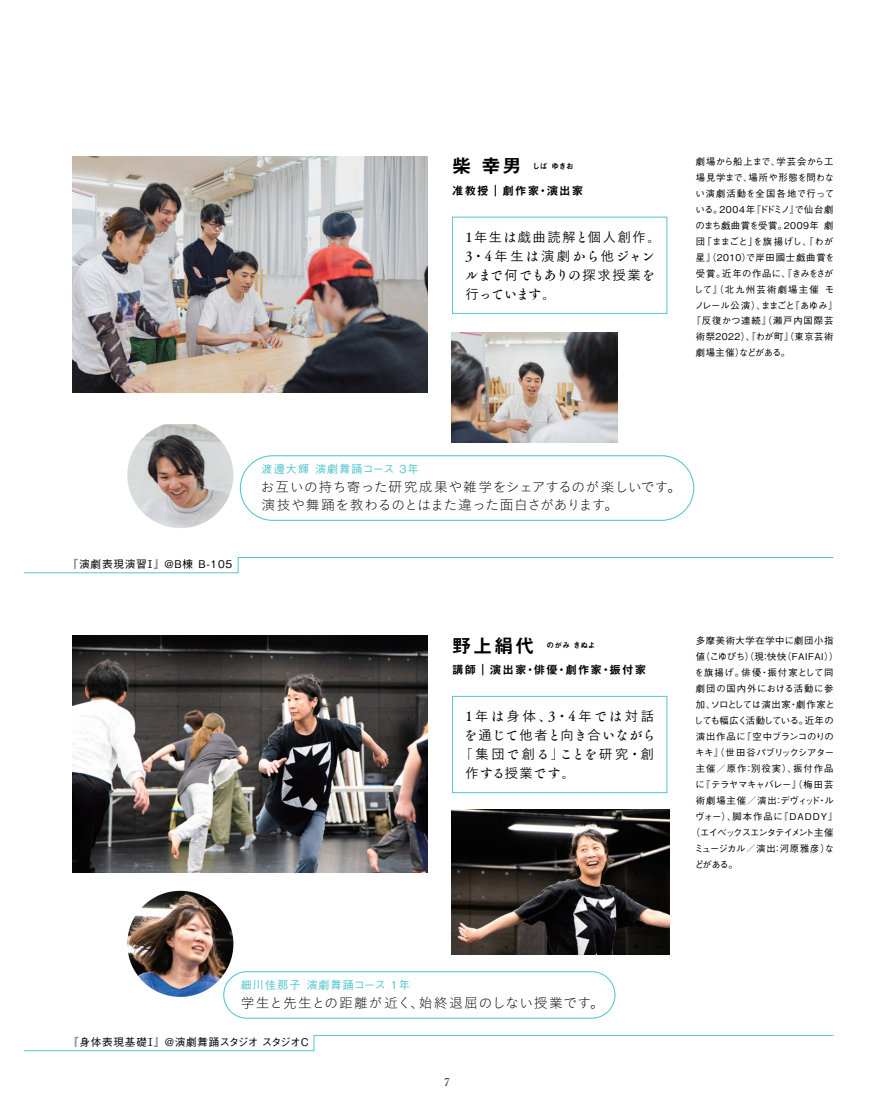
<style>
.page{position:relative;width:893px;height:1115px;background:#fff}
.page>*{position:absolute;margin:0;border:0;box-sizing:border-box;transform-origin:0 0}
.t1{font:19.2px "Midashi Go Pro MB31";letter-spacing:.1em;color:#000}
.t2{font:13.8px/18.1px "Koburina Go Std N W1";letter-spacing:.03em;color:#000}
.t3{font:13.8px "Koburina Go Std N W1";letter-spacing:.055em;color:#000}
.t4{font:13.35px/19.2px "Tsuku A Old Min Pr 6 N D";letter-spacing:-.045em;color:#000;text-align:justify}
.t5{font:13.35px "Yu Gothic Std M";letter-spacing:.12em;color:#000}
.t6{font:11.55px "Midashi Go Pro MB31";letter-spacing:.1em;color:#000}
.t7{font:500 11.1px "Gothic BBB Pro";letter-spacing:.1em;color:#54c5cf}
.t8{font:500 10.65px "Gothic BBB Pro";color:#000}
.t9{font:500 10.65px "Gothic BBB Pro";letter-spacing:.075em;color:#000}
.t10{font:10.65px "Baskerville Old Serial";color:#000}
.t11{font:500 9.3px "Gothic BBB Pro";letter-spacing:.045em;color:#000}
.t12{font:500 9.3px "Gothic BBB Pro";letter-spacing:.085em;color:#000}
.t13{font:500 9.3px "Gothic BBB Pro";letter-spacing:-.045em;color:#000}
.t14{font:500 9.3px "Gothic BBB Pro";letter-spacing:-.04em;color:#000}
.t15{font:500 9.3px "Gothic BBB Pro";letter-spacing:.075em;color:#000}
.t16{font:500 9.3px "Gothic BBB Pro";letter-spacing:.1em;color:#000}
.t17{font:500 9.3px "Gothic BBB Pro";letter-spacing:-.095em;color:#000}
.t18{font:500 9.3px "Gothic BBB Pro";letter-spacing:-.01em;color:#000}
.t19{font:500 9.3px "Gothic BBB Pro";letter-spacing:-.065em;color:#000}
.t20{font:500 9.3px "Gothic BBB Pro";letter-spacing:-.035em;color:#000}
.t21{font:500 9.3px "Gothic BBB Pro";letter-spacing:.005em;color:#000}
.t22{font:500 9.3px "Gothic BBB Pro";letter-spacing:.025em;color:#000}
.t23{font:500 9.3px "Gothic BBB Pro";letter-spacing:.09em;color:#000}
.t24{font:500 9.3px "Gothic BBB Pro";letter-spacing:-.02em;color:#000}
.t25{font:500 9.3px "Gothic BBB Pro";letter-spacing:.105em;color:#000}
.t26{font:500 9.3px "Gothic BBB Pro";letter-spacing:.13em;color:#000}
.t27{font:500 9.3px "Gothic BBB Pro";letter-spacing:.065em;color:#000}
.t28{font:7.65px "Midashi Go Pro MB31";letter-spacing:-.03em;color:#000}
.s1{font-family:"Tsuku A Old Min Pr 6 N M"}
.s2{font-family:"Tsuku A Old Min Pr 6 N D"}
.s3{font-family:"Yu Gothic Std M"}
</style>
<div class="page">
<img style="left:72px;top:156px;width:355px;height:237px">
<img style="left:72px;top:635px;width:355px;height:236px">
<img style="left:452px;top:332px;width:165px;height:111px">
<img style="left:452px;top:809px;width:217px;height:145px">
<svg style="left:24px;top:557px;width:810px;height:16px"></svg>
<svg style="left:313px;top:1034px;width:521px;height:16px"></svg>
<img style="left:127px;top:424px;width:106px;height:104px">
<img style="left:127px;top:890px;width:106px;height:106px;border-radius:53px">
<div style="left:452px;top:696px;width:215px;height:96px;border:1px solid #54c5cf"></div>
<div style="left:240px;top:455px;width:454px;height:65px;border:1px solid #54c5cf;border-radius:32px"></div>
<div style="left:223px;top:970px;width:392px;height:48px;border:1px solid #54c5cf;border-radius:23px"></div>
<h1 class="t1" style="left:452px;top:151px;width:71px">柴 幸男</h1>
<p class="t28" style="left:533px;top:160px;width:43px">しば ゆきお</p>
<p class="t6" style="left:452px;top:181px;width:133px">准教授｜劇作家・演出家</p>
<h3 class="t5" style="left:465px;top:227px;width:197px"><span class="s1">1</span>年生<span class="s2">は</span>戯曲読解<span class="s2">と</span>個人創作<span class="s1">。</span></h3>
<h3 class="t4" style="left:465px;top:245px;width:192px"><span class="s1">3・4</span><span class="s3">年生</span>は<span class="s3">演劇</span>から<span class="s3">他</span>ジャンルまで<span class="s3">何</span>でもありの<span class="s3">探求授業</span>を<span class="s3">行</span>っています<span class="s1">。</span></h3>
<p class="t21" style="left:696px;top:154px;width:139px">劇場から船上まで、学芸会から工</p>
<p class="t22" style="left:696px;top:170px;width:140px">場見学まで、場所や形態を問わな</p>
<p class="t12" style="left:695px;top:186px;width:140px">い演劇活動を全国各地で行って</p>
<p class="t15" style="left:695px;top:202px;width:140px">いる。2004年『ドドミノ』で仙台劇</p>
<p class="t11" style="left:696px;top:218px;width:139px">のまち戯曲賞を受賞。2009年 劇</p>
<p class="t18" style="left:696px;top:233px;width:139px">団「ままごと」を旗揚げし、『わが</p>
<p class="t12" style="left:696px;top:249px;width:140px">星』（2010）で岸田國士戯曲賞を</p>
<p class="t11" style="left:696px;top:265px;width:139px">受賞。近年の作品に、『きみをさが</p>
<p class="t26" style="left:694px;top:281px;width:142px">して』（北九州芸術劇場主催 モ</p>
<p class="t13" style="left:695px;top:297px;width:145px">ノレール公演）、ままごと『あゆみ』</p>
<p class="t23" style="left:691px;top:313px;width:144px">『反復かつ連続』（瀬戸内国際芸</p>
<p class="t11" style="left:696px;top:329px;width:139px">術祭2022）、『わが町』（東京芸術</p>
<p class="t13" style="left:696px;top:345px;width:96px">劇場主催）などがある。</p>
<p class="t9" style="left:67px;top:555px;width:166px">『演劇表現演習Ⅰ』＠B棟 B-105</p>
<p class="t7" style="left:262px;top:459px;width:158px">渡邊大輝 演劇舞踊コース 3年</p>
<h2 class="t2" style="left:261px;top:477px;width:422px">お互いの持ち寄った研究成果や雑学をシェアするのが楽しいです。演技や舞踊を教わるのとはまた違った面白さがあります。</h2>
<h1 class="t1" style="left:452px;top:630px;width:84px">野上絹代</h1>
<p class="t28" style="left:547px;top:639px;width:51px">のがみきぬよ</p>
<p class="t6" style="left:452px;top:660px;width:196px">講師｜演出家・俳優・劇作家・振付家</p>
<h3 class="t5" style="left:465px;top:706px;width:190px"><span class="s1">1</span>年<span class="s2">は</span>身体<span class="s1">、3・4</span>年<span class="s2">では</span>対話</h3>
<h3 class="t4" style="left:464px;top:724px;width:193px">を<span class="s3">通</span>じて<span class="s3">他者</span>と<span class="s3">向</span>き<span class="s3">合</span>いながら</h3>
<h3 class="t5" style="left:459px;top:744px;width:196px"><span class="s1">「</span>集団<span class="s2">で</span>創<span class="s2">る</span><span class="s1">」</span><span class="s2">ことを</span>研究<span class="s1">・</span>創</h3>
<h3 class="t4" style="left:465px;top:763px;width:111px"><span class="s3">作</span>する<span class="s3">授業</span>です<span class="s1">。</span></h3>
<p class="t11" style="left:696px;top:633px;width:139px">多摩美術大学在学中に劇団小指</p>
<p class="t11" style="left:696px;top:649px;width:144px">値（こゆびち）（現：快快（FAIFAI））</p>
<p class="t11" style="left:694px;top:665px;width:140px">を旗揚げ。俳優・振付家として同</p>
<p class="t27" style="left:696px;top:680px;width:139px">劇団の国内外における活動に参</p>
<p class="t13" style="left:696px;top:696px;width:140px">加、ソロとしては演出家・劇作家と</p>
<p class="t19" style="left:694px;top:712px;width:141px">しても幅広く活動している。近年の</p>
<p class="t24" style="left:696px;top:728px;width:139px">演出作品に『空中ブランコのりの</p>
<p class="t14" style="left:695px;top:744px;width:141px">キキ』（世田谷パブリックシアター</p>
<p class="t25" style="left:696px;top:760px;width:139px">主催／原作：別役実）、振付作品</p>
<p class="t20" style="left:695px;top:776px;width:139px">に『テラヤマキャバレー』（梅田芸</p>
<p class="t12" style="left:696px;top:792px;width:139px">術劇場主催／演出：デヴィッド・ル</p>
<p class="t16" style="left:695px;top:808px;width:144px">ヴォー）、脚本作品に『DADDY』</p>
<p class="t17" style="left:691px;top:824px;width:144px">（エイベックスエンタテイメント主催</p>
<p class="t14" style="left:694px;top:840px;width:141px">ミュージカル／演出：河原雅彦）な</p>
<p class="t11" style="left:695px;top:856px;width:45px">どがある。</p>
<p class="t7" style="left:241px;top:975px;width:171px">細川佳那子 演劇舞踊コース 1年</p>
<h2 class="t3" style="left:241px;top:992px;width:365px">学生と先生との距離が近く、始終退屈のしない授業です。</h2>
<p class="t8" style="left:68px;top:1033px;width:243px">『身体表現基礎Ⅰ』＠演劇舞踊スタジオ スタジオC</p>
<p class="t10" style="left:444px;top:1074px;width:7px">7</p>
</div>
